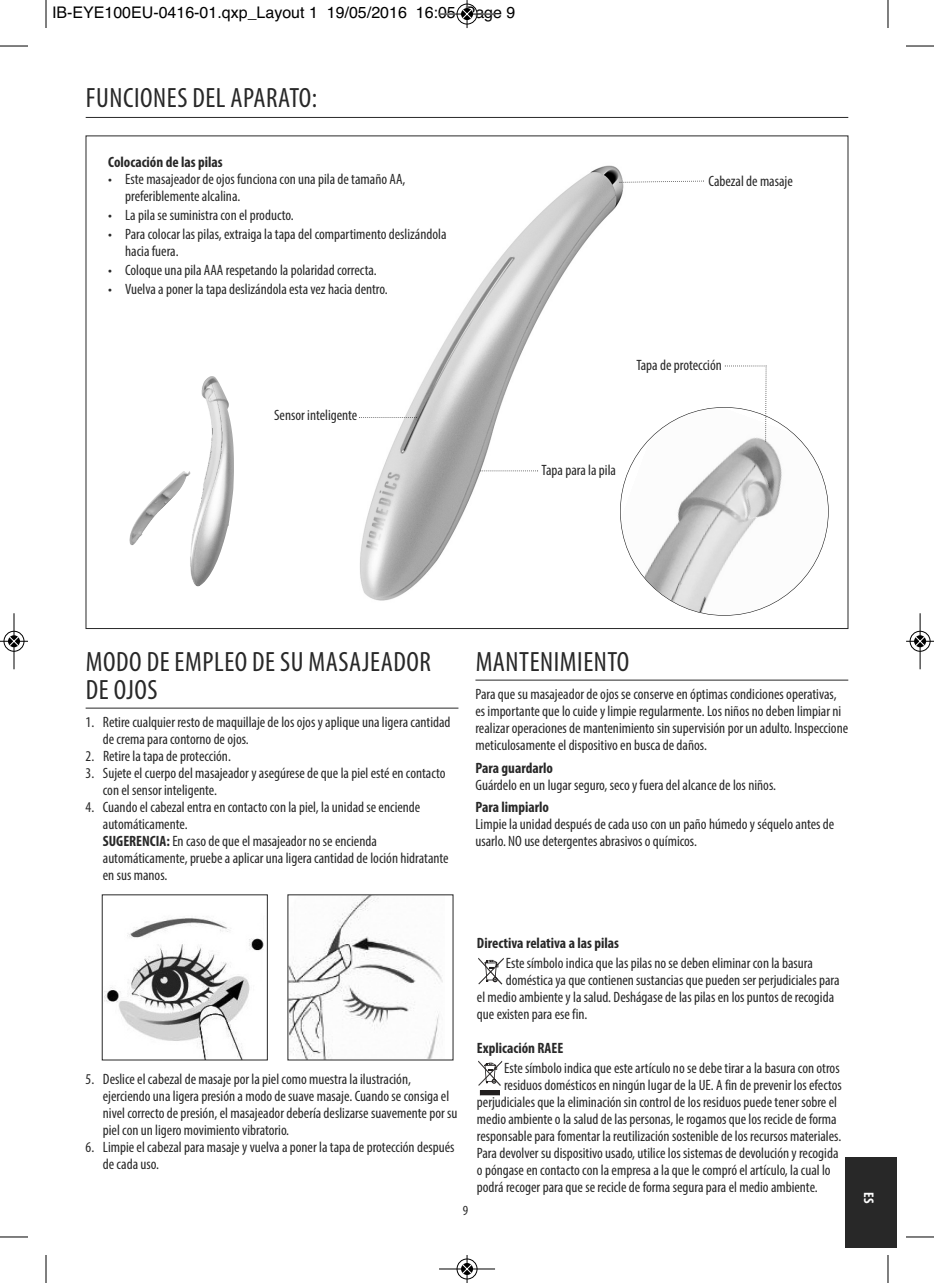
<style>
.page{position:relative;width:934px;height:1283px;background:#fff}
.page>*{position:absolute;margin:0;border:0;box-sizing:border-box;transform-origin:0 0}
.t1{font:condensed 28px/28px "Myriad Pro";letter-spacing:.02em;color:#282828}
.t2{font:16px "Helvetica";color:#000}
.t3{font:condensed 15px/17px "Myriad Pro";color:#282828}
.t4{font:700 condensed 15px "Myriad Pro";color:#282828}
.t5{font:700 condensed 14px "Myriad Pro";color:#fff}
.t6{font:condensed 14px "Myriad Pro";color:#282828}
.s1{font-weight:700}
</style>
<div class="page">
<div style="left:846px;top:1157px;width:51px;height:91px;background:#282828"></div>
<hr style="left:86px;top:117px;width:762px;height:1px;background:#282828">
<svg style="left:478px;top:958px;width:26px;height:26px"></svg>
<svg style="left:478px;top:1060px;width:24px;height:35px"></svg>
<img style="left:360px;top:165px;width:297px;height:436px">
<hr style="left:86px;top:708px;width:372px;height:1px;background:#282828">
<hr style="left:475px;top:680px;width:373px;height:1px;background:#282828">
<img style="left:104px;top:918px;width:160px;height:140px">
<div style="left:102px;top:894px;width:166px;height:166px;border:1px solid #282828"></div>
<img style="left:290px;top:896px;width:153px;height:162px">
<img style="left:621px;top:408px;width:207px;height:207px;border-radius:50%">
<svg style="left:619px;top:180px;width:85px;height:3px"></svg>
<svg style="left:480px;top:470px;width:58px;height:1px"></svg>
<svg style="left:359px;top:417px;width:58px;height:1px"></svg>
<svg style="left:725px;top:365px;width:41px;height:76px"></svg>
<img style="left:190px;top:376px;width:44px;height:186px">
<svg style="left:46px;top:0;width:1px;height:28px"></svg>
<svg style="left:0;top:46px;width:28px;height:1px"></svg>
<svg style="left:888px;top:0;width:1px;height:28px"></svg>
<svg style="left:906px;top:46px;width:28px;height:1px"></svg>
<svg style="left:46px;top:1255px;width:1px;height:28px"></svg>
<svg style="left:0;top:1236px;width:28px;height:1px"></svg>
<svg style="left:888px;top:1255px;width:1px;height:28px"></svg>
<svg style="left:906px;top:1236px;width:28px;height:1px"></svg>
<div style="left:456px;top:3px;width:22px;height:22px;border:1px solid #fff;border-radius:50%"></div>
<hr style="left:439px;top:14px;width:56px;height:1px;background:#000">
<div style="left:457px;top:4px;width:20px;height:20px;border:1px solid #000;border-radius:50%"></div>
<svg style="left:462px;top:0;width:10px;height:28px"></svg>
<div style="left:456px;top:1258px;width:22px;height:21px;border:1px solid #fff;border-radius:50%"></div>
<hr style="left:439px;top:1268px;width:56px;height:1px;background:#000">
<div style="left:457px;top:1258px;width:20px;height:21px;border:1px solid #000;border-radius:50%"></div>
<svg style="left:462px;top:1255px;width:10px;height:28px"></svg>
<div style="left:3px;top:630px;width:22px;height:22px;border:1px solid #fff;border-radius:50%"></div>
<hr style="left:14px;top:613px;width:1px;height:56px;background:#000">
<div style="left:4px;top:631px;width:20px;height:20px;border:1px solid #000;border-radius:50%"></div>
<svg style="left:0;top:636px;width:28px;height:10px"></svg>
<div style="left:909px;top:630px;width:22px;height:22px;border:1px solid #fff;border-radius:50%"></div>
<hr style="left:920px;top:613px;width:1px;height:56px;background:#000">
<div style="left:910px;top:631px;width:20px;height:20px;border:1px solid #000;border-radius:50%"></div>
<svg style="left:906px;top:636px;width:28px;height:10px"></svg>
<p class="t2" style="left:52px;top:3px;width:465px">IB-EYE100EU-0416-01.qxp_Layout 1 19/05/2016 16:05 Page 9</p>
<h1 class="t1" style="left:86px;top:86px;width:233px">FUNCIONES DEL APARATO:</h1>
<p class="t4" style="left:108px;top:157px;width:116px">Colocación de las pilas</p>
<p class="t3" style="left:125px;top:172px;width:282px;text-indent:-17px">• Este masajeador de ojos funciona con una pila de tamaño AA, preferiblemente alcalina.</p>
<p class="t3" style="left:108px;top:208px;width:187px">• La pila se suministra con el producto.</p>
<p class="t3" style="left:125px;top:227px;width:323px;text-indent:-17px">• Para colocar las pilas, extraiga la tapa del compartimento deslizándola hacia fuera.</p>
<p class="t3" style="left:108px;top:263px;width:270px">• Coloque una pila AAA respetando la polaridad correcta.</p>
<p class="t3" style="left:108px;top:282px;width:281px">• Vuelva a poner la tapa deslizándola esta vez hacia dentro.</p>
<p class="t3" style="left:274px;top:408px;width:85px">Sensor inteligente</p>
<p class="t3" style="left:709px;top:173px;width:86px">Cabezal de masaje</p>
<p class="t3" style="left:636px;top:357px;width:87px">Tapa de protección</p>
<p class="t3" style="left:542px;top:463px;width:76px">Tapa para la pila</p>
<h1 class="t1" style="left:86px;top:650px;width:347px">MODO DE EMPLEO DE SU MASAJEADOR<br>DE OJOS</h1>
<p class="t3" style="left:103px;top:715px;width:349px;text-indent:-17px">1. Retire cualquier resto de maquillaje de los ojos y aplique una ligera cantidad de crema para contorno de ojos.</p>
<p class="t3" style="left:86px;top:749px;width:147px">2. Retire la tapa de protección.</p>
<p class="t3" style="left:103px;top:766px;width:344px;text-indent:-17px">3. Sujete el cuerpo del masajeador y asegúrese de que la piel esté en contacto con el sensor inteligente.</p>
<p class="t3" style="left:103px;top:800px;width:347px;text-indent:-17px">4. Cuando el cabezal entra en contacto con la piel, la unidad se enciende automáticamente.<br><span class="s1">SUGERENCIA:</span> En caso de que el masajeador no se encienda automáticamente, pruebe a aplicar una ligera cantidad de loción hidratante en sus manos.</p>
<h1 class="t1" style="left:476px;top:650px;width:155px">MANTENIMIENTO</h1>
<p class="t3" style="left:475px;top:687px;width:374px">Para que su masajeador de ojos se conserve en óptimas condiciones operativas, es importante que lo cuide y limpie regularmente. Los niños no deben limpiar ni realizar operaciones de mantenimiento sin supervisión por un adulto. Inspeccione meticulosamente el dispositivo en busca de daños.</p>
<p class="t4" style="left:475px;top:762px;width:79px">Para guardarlo</p>
<p class="t3" style="left:475px;top:777px;width:302px">Guárdelo en un lugar seguro, seco y fuera del alcance de los niños.</p>
<p class="t4" style="left:475px;top:802px;width:75px">Para limpiarlo</p>
<p class="t3" style="left:475px;top:817px;width:360px">Limpie la unidad después de cada uso con un paño húmedo y séquelo antes de usarlo. NO use detergentes abrasivos o químicos.</p>
<p class="t3" style="left:103px;top:1072px;width:356px;text-indent:-17px">5. Deslice el cabezal de masaje por la piel como muestra la ilustración, ejerciendo una ligera presión a modo de suave masaje. Cuando se consiga el nivel correcto de presión, el masajeador debería deslizarse suavemente por su piel con un ligero movimiento vibratorio.</p>
<p class="t3" style="left:103px;top:1140px;width:353px;text-indent:-17px">6. Limpie el cabezal para masaje y vuelva a poner la tapa de protección después de cada uso.</p>
<p class="t6" style="left:463px;top:1205px;width:7px">9</p>
<p class="t4" style="left:477px;top:938px;width:144px">Directiva relativa a las pilas</p>
<p class="t3" style="left:506px;top:956px;width:309px">Este símbolo indica que las pilas no se deben eliminar con la basura</p>
<p class="t3" style="left:506px;top:973px;width:335px">doméstica ya que contienen sustancias que pueden ser perjudiciales para</p>
<p class="t3" style="left:477px;top:990px;width:359px">el medio ambiente y la salud. Deshágase de las pilas en los puntos de recogida</p>
<p class="t3" style="left:477px;top:1007px;width:112px">que existen para ese fin.</p>
<p class="t4" style="left:477px;top:1042px;width:88px">Explicación RAEE</p>
<p class="t3" style="left:504px;top:1060px;width:337px">Este símbolo indica que este artículo no se debe tirar a la basura con otros</p>
<p class="t3" style="left:504px;top:1077px;width:339px">residuos domésticos en ningún lugar de la UE. A fin de prevenir los efectos</p>
<p class="t3" style="left:477px;top:1094px;width:362px">perjudiciales que la eliminación sin control de los residuos puede tener sobre el</p>
<p class="t3" style="left:477px;top:1111px;width:361px">medio ambiente o la salud de las personas, le rogamos que los recicle de forma</p>
<p class="t3" style="left:477px;top:1128px;width:366px">responsable para fomentar la reutilización sostenible de los recursos materiales.</p>
<p class="t3" style="left:477px;top:1145px;width:363px">Para devolver su dispositivo usado, utilice los sistemas de devolución y recogida</p>
<p class="t3" style="left:477px;top:1162px;width:355px">o póngase en contacto con la empresa a la que le compró el artículo, la cual lo</p>
<p class="t3" style="left:477px;top:1179px;width:342px">podrá recoger para que se recicle de forma segura para el medio ambiente.</p>
<p class="t5" style="left:874px;top:1192px;width:13px;rotate:90deg">ES</p>
</div>
